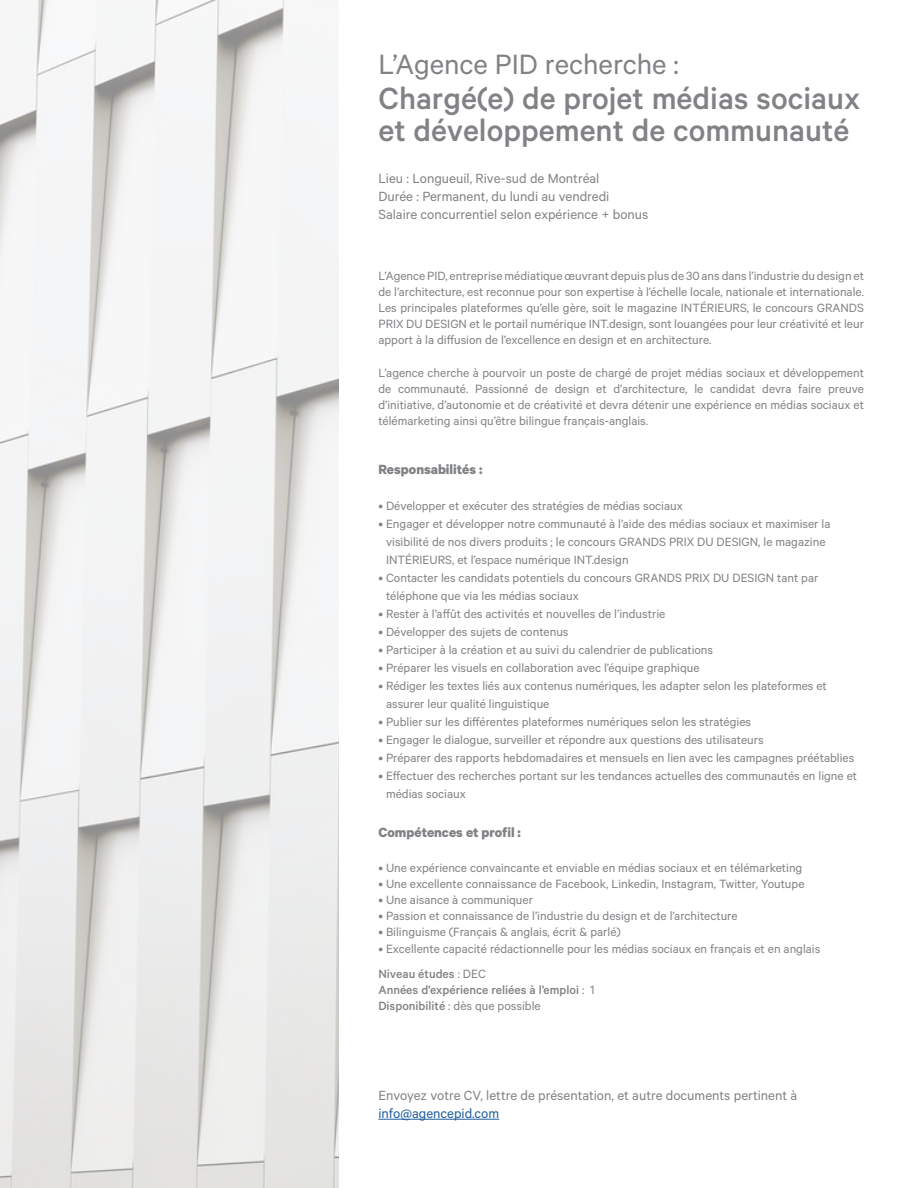
<style>
.page{position:relative;width:918px;height:1188px;background:#fff}
.page>*{position:absolute;margin:0;border:0;box-sizing:border-box;transform-origin:0 0}
.t1{font:500 34.5px/31.5px "Calibre";color:#808285}
.t2{font:31.5px "Calibre";color:#808285}
.t3{font:15px/18px "Calibre";color:#808285}
.t4{font:700 15px "Calibre";color:#808285}
.t5{font:15px "Calibre";color:#215e9e}
.t6{font:13.5px/16.2px "Calibre";color:#808285}
.t7{font:500 13.5px/16.2px "Calibre";color:#808285}
.s1{font-weight:500}
.s2{font-weight:400}
</style>
<div class="page">
<img style="left:0;top:0;width:339px;height:1188px">
<hr style="left:378px;top:1119px;width:121px;height:1px;background:#215e9e">
<h2 class="t2" style="left:378px;top:46px;width:302px">L’Agence PID recherche :</h2>
<h1 class="t1" style="left:378px;top:82px;width:483px">Chargé(e) de projet médias sociaux et développement de communauté</h1>
<p class="t3" style="left:378px;top:169px;width:272px">Lieu : Longueuil, Rive-sud de Montréal<br>Durée : Permanent, du lundi au vendredi<br>Salaire concurrentiel selon expérience + bonus</p>
<p class="t6" style="left:378px;top:267px;width:487px;text-align:justify">L’Agence PID, entreprise médiatique œuvrant depuis plus de 30 ans dans l’industrie du design et de l’architecture, est reconnue pour son expertise à l’échelle locale, nationale et internationale.<br>Les principales plateformes qu’elle gère, soit le magazine INTÉRIEURS, le concours GRANDS PRIX DU DESIGN et le portail numérique INT.design, sont louangées pour leur créativité et leur apport à la diffusion de l’excellence en design et en architecture.</p>
<p class="t6" style="left:378px;top:364px;width:487px;text-align:justify">L’agence cherche à pourvoir un poste de chargé de projet médias sociaux et développement de communauté. Passionné de design et d’architecture, le candidat devra faire preuve d’initiative, d’autonomie et de créativité et devra détenir une expérience en médias sociaux et télémarketing ainsi qu’être bilingue français-anglais.</p>
<p class="t4" style="left:378px;top:460px;width:106px">Responsabilités :</p>
<p class="t6" style="left:378px;top:497px;width:306px">• Développer et exécuter des stratégies de médias sociaux</p>
<p class="t6" style="left:386px;top:514px;width:446px;line-height:18px;text-indent:-8px">• Engager et développer notre communauté à l’aide des médias sociaux et maximiser la visibilité de nos divers produits ; le concours GRANDS PRIX DU DESIGN, le magazine<br>INTÉRIEURS, et l’espace numérique INT.design</p>
<p class="t6" style="left:386px;top:568px;width:434px;line-height:18px;text-indent:-8px">• Contacter les candidats potentiels du concours GRANDS PRIX DU DESIGN tant par téléphone que via les médias sociaux</p>
<p class="t6" style="left:378px;top:605px;width:288px">• Rester à l’affût des activités et nouvelles de l’industrie</p>
<p class="t6" style="left:378px;top:623px;width:192px">• Développer des sujets de contenus</p>
<p class="t6" style="left:378px;top:641px;width:336px">• Participer à la création et au suivi du calendrier de publications</p>
<p class="t6" style="left:378px;top:659px;width:323px">• Préparer les visuels en collaboration avec l’équipe graphique</p>
<p class="t6" style="left:386px;top:676px;width:442px;line-height:18px;text-indent:-8px">• Rédiger les textes liés aux contenus numériques, les adapter selon les plateformes et assurer leur qualité linguistique</p>
<p class="t6" style="left:378px;top:713px;width:374px">• Publier sur les différentes plateformes numériques selon les stratégies</p>
<p class="t6" style="left:378px;top:731px;width:387px">• Engager le dialogue, surveiller et répondre aux questions des utilisateurs</p>
<p class="t6" style="left:378px;top:749px;width:477px">• Préparer des rapports hebdomadaires et mensuels en lien avec les campagnes préétablies</p>
<p class="t6" style="left:386px;top:766px;width:473px;line-height:18px;text-indent:-8px">• Effectuer des recherches portant sur les tendances actuelles des communautés en ligne et médias sociaux</p>
<p class="t4" style="left:378px;top:824px;width:144px">Compétences et profil :</p>
<p class="t6" style="left:378px;top:859px;width:426px">• Une expérience convaincante et enviable en médias sociaux et en télémarketing</p>
<p class="t6" style="left:378px;top:875px;width:428px">• Une excellente connaissance de Facebook, Linkedin, Instagram, Twitter, Youtupe</p>
<p class="t6" style="left:378px;top:891px;width:156px">• Une aisance à communiquer</p>
<p class="t6" style="left:378px;top:907px;width:361px">• Passion et connaissance de l’industrie du design et de l’architecture</p>
<p class="t6" style="left:378px;top:924px;width:244px">• Bilinguisme (Français &amp; anglais, écrit &amp; parlé)</p>
<p class="t6" style="left:378px;top:935px;width:443px;line-height:25px">• Excellente capacité rédactionnelle pour les médias sociaux en français et en anglais<br><span class="s1">Niveau études</span> : DEC</p>
<p class="t7" style="left:378px;top:981px;width:218px">Années d’expérience reliées à l’emploi <span class="s2">: 1<br></span>Disponibilité <span class="s2">: dès que possible</span></p>
<p class="t3" style="left:378px;top:1086px;width:420px">Envoyez votre CV, lettre de présentation, et autre documents pertinent à</p>
<p class="t5" style="left:378px;top:1105px;width:122px">info@agencepid.com</p>
</div>
